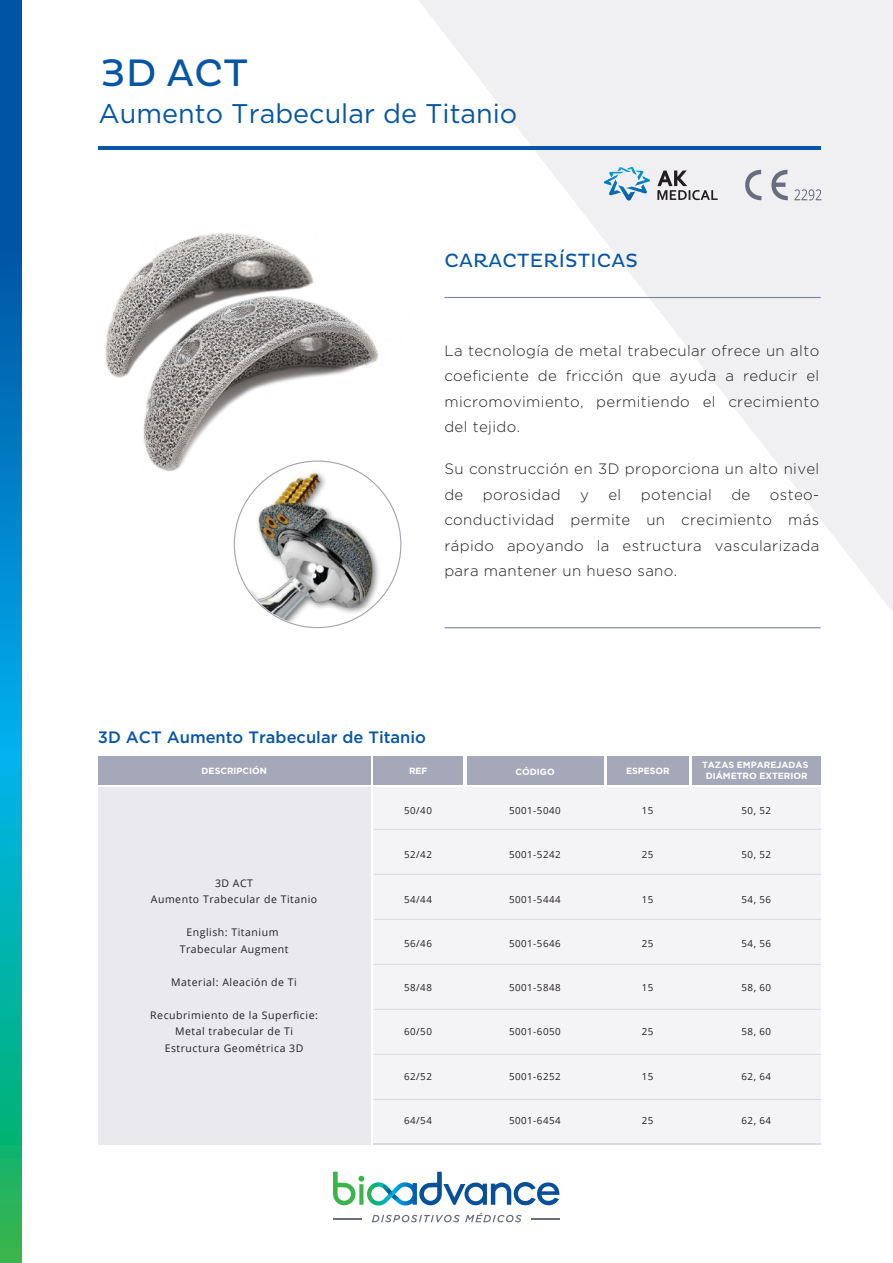
<style>
.page{position:relative;width:893px;height:1263px;background:#fff}
.page>*{position:absolute;margin:0;border:0;box-sizing:border-box;transform-origin:0 0}
.t1{font:39px "Pluto";color:#0756a4}
.t2{font:27px "Gotham";color:#0756a4}
.t3{font:19.5px "Pluto";letter-spacing:.01em;color:#0756a4}
.t4{font:500 16.5px "Gotham";color:#0756a4}
.t5{font:300 15px/25.5px "Gotham";letter-spacing:.025em;color:#231f20;text-align:justify}
.t6{font:10.5px/16.5px "Open Sans";letter-spacing:.05em;color:#231f20;text-align:center}
.t7{font:9.75px "Open Sans";letter-spacing:.05em;color:#231f20}
.t8{font:700 9px/11.2px "Gotham";color:#fff;text-align:center}
</style>
<div class="page">
<svg style="left:408px;top:0;width:485px;height:629px"></svg>
<svg style="left:0;top:0;width:21px;height:1263px"></svg>
<svg style="left:333px;top:1172px;width:226px;height:34px"></svg>
<svg style="left:334px;top:1218px;width:28px;height:1px"></svg>
<svg style="left:531px;top:1218px;width:29px;height:1px"></svg>
<svg style="left:372px;top:1213px;width:150px;height:9px"></svg>
<svg style="left:745px;top:170px;width:16px;height:30px"></svg>
<svg style="left:771px;top:170px;width:17px;height:30px"></svg>
<svg style="left:794px;top:189px;width:27px;height:11px"></svg>
<svg style="left:657px;top:171px;width:61px;height:29px"></svg>
<svg style="left:604px;top:167px;width:46px;height:29px"></svg>
<img style="left:235px;top:510px;width:145px;height:117px">
<div style="left:374px;top:787px;width:447px;height:357px;background:#f4f4f6"></div>
<hr style="left:374px;top:829px;width:447px;height:1px;background:#dbdbe2">
<hr style="left:374px;top:874px;width:447px;height:1px;background:#dbdbe2">
<hr style="left:374px;top:919px;width:447px;height:1px;background:#dbdbe2">
<hr style="left:374px;top:964px;width:447px;height:1px;background:#dbdbe2">
<hr style="left:374px;top:1009px;width:447px;height:1px;background:#dbdbe2">
<hr style="left:374px;top:1054px;width:447px;height:1px;background:#dbdbe2">
<hr style="left:374px;top:1099px;width:447px;height:1px;background:#dbdbe2">
<hr style="left:374px;top:1143px;width:447px;height:1px;background:#dbdbe2">
<div style="left:98px;top:787px;width:273px;height:357px;background:#eaeaee"></div>
<div style="left:467px;top:756px;width:137px;height:28px;background:#a5a8b9"></div>
<div style="left:98px;top:756px;width:273px;height:28px;background:#a5a8b9"></div>
<div style="left:374px;top:756px;width:89px;height:28px;background:#a5a8b9"></div>
<div style="left:607px;top:756px;width:81px;height:28px;background:#a5a8b9"></div>
<div style="left:692px;top:756px;width:129px;height:28px;background:#a5a8b9"></div>
<hr style="left:98px;top:147px;width:723px;height:3px;background:#0756a4">
<img style="left:105px;top:188px;width:307px;height:322px">
<hr style="left:444px;top:297px;width:377px;height:1px;background:#7c829b">
<hr style="left:444px;top:627px;width:377px;height:1px;background:#7c829b">
<h1 class="t1" style="left:101px;top:51px;width:149px">3D ACT</h1>
<h2 class="t2" style="left:99px;top:96px;width:420px">Aumento Trabecular de Titanio</h2>
<h3 class="t3" style="left:444px;top:249px;width:195px">CARACTERÍSTICAS</h3>
<p class="t5" style="left:444px;top:337px;width:376px">La tecnología de metal trabecular ofrece un alto coeficiente de fricción que ayuda a reducir el micromovimiento, permitiendo el crecimiento del tejido.</p>
<p class="t5" style="left:444px;top:456px;width:376px">Su construcción en 3D proporciona un alto nivel de</p>
<p class="t5" style="left:483px;top:481px;width:79px">porosidad</p>
<p class="t5" style="left:580px;top:481px;width:10px">y</p>
<p class="t5" style="left:608px;top:481px;width:14px">el</p>
<p class="t5" style="left:641px;top:481px;width:73px">potencial</p>
<p class="t5" style="left:731px;top:481px;width:21px">de</p>
<p class="t5" style="left:444px;top:481px;width:376px;text-indent:326px">osteo&shy;conductividad permite un crecimiento más rápido apoyando la estructura vascularizada para mantener un hueso sano.</p>
<p class="t4" style="left:98px;top:726px;width:330px">3D ACT Aumento Trabecular de Titanio</p>
<p class="t8" style="left:202px;top:765px;width:67px">DESCRIPCIÓN</p>
<p class="t8" style="left:409px;top:765px;width:20px">REF</p>
<p class="t7" style="left:404px;top:804px;width:29px">50/40</p>
<p class="t7" style="left:404px;top:848px;width:29px">52/42</p>
<p class="t7" style="left:404px;top:892px;width:29px">54/44</p>
<p class="t7" style="left:404px;top:937px;width:29px">56/46</p>
<p class="t7" style="left:404px;top:981px;width:29px">58/48</p>
<p class="t7" style="left:404px;top:1025px;width:29px">60/50</p>
<p class="t7" style="left:404px;top:1069px;width:29px">62/52</p>
<p class="t7" style="left:404px;top:1114px;width:29px">64/54</p>
<p class="t6" style="left:151px;top:874px;width:168px">3D ACT<br>Aumento Trabecular de Titanio</p>
<p class="t6" style="left:180px;top:924px;width:110px">English: Titanium<br>Trabecular Augment</p>
<p class="t6" style="left:171px;top:973px;width:127px">Material: Aleación de Ti</p>
<p class="t6" style="left:150px;top:1006px;width:169px">Recubrimiento de la Superficie:<br>Metal trabecular de Ti<br>Estructura Geométrica 3D</p>
<p class="t8" style="left:516px;top:766px;width:41px">CÓDIGO</p>
<p class="t7" style="left:509px;top:804px;width:53px">5001-5040</p>
<p class="t7" style="left:509px;top:848px;width:53px">5001-5242</p>
<p class="t7" style="left:509px;top:892px;width:53px">5001-5444</p>
<p class="t7" style="left:509px;top:937px;width:53px">5001-5646</p>
<p class="t7" style="left:509px;top:981px;width:53px">5001-5848</p>
<p class="t7" style="left:509px;top:1025px;width:53px">5001-6050</p>
<p class="t7" style="left:509px;top:1069px;width:53px">5001-6252</p>
<p class="t7" style="left:509px;top:1114px;width:53px">5001-6454</p>
<p class="t8" style="left:626px;top:765px;width:45px">ESPESOR</p>
<p class="t7" style="left:642px;top:804px;width:13px">15</p>
<p class="t7" style="left:642px;top:848px;width:13px">25</p>
<p class="t7" style="left:642px;top:892px;width:13px">15</p>
<p class="t7" style="left:642px;top:937px;width:13px">25</p>
<p class="t7" style="left:642px;top:981px;width:13px">15</p>
<p class="t7" style="left:642px;top:1025px;width:13px">25</p>
<p class="t7" style="left:642px;top:1069px;width:13px">15</p>
<p class="t7" style="left:642px;top:1114px;width:13px">25</p>
<p class="t8" style="left:702px;top:759px;width:108px">TAZAS EMPAREJADAS<br>DIÁMETRO EXTERIOR</p>
<p class="t7" style="left:741px;top:804px;width:31px">50, 52</p>
<p class="t7" style="left:741px;top:848px;width:31px">50, 52</p>
<p class="t7" style="left:741px;top:892px;width:31px">54, 56</p>
<p class="t7" style="left:741px;top:937px;width:31px">54, 56</p>
<p class="t7" style="left:741px;top:981px;width:31px">58, 60</p>
<p class="t7" style="left:741px;top:1025px;width:31px">58, 60</p>
<p class="t7" style="left:741px;top:1069px;width:31px">62, 64</p>
<p class="t7" style="left:741px;top:1114px;width:31px">62, 64</p>
</div>
